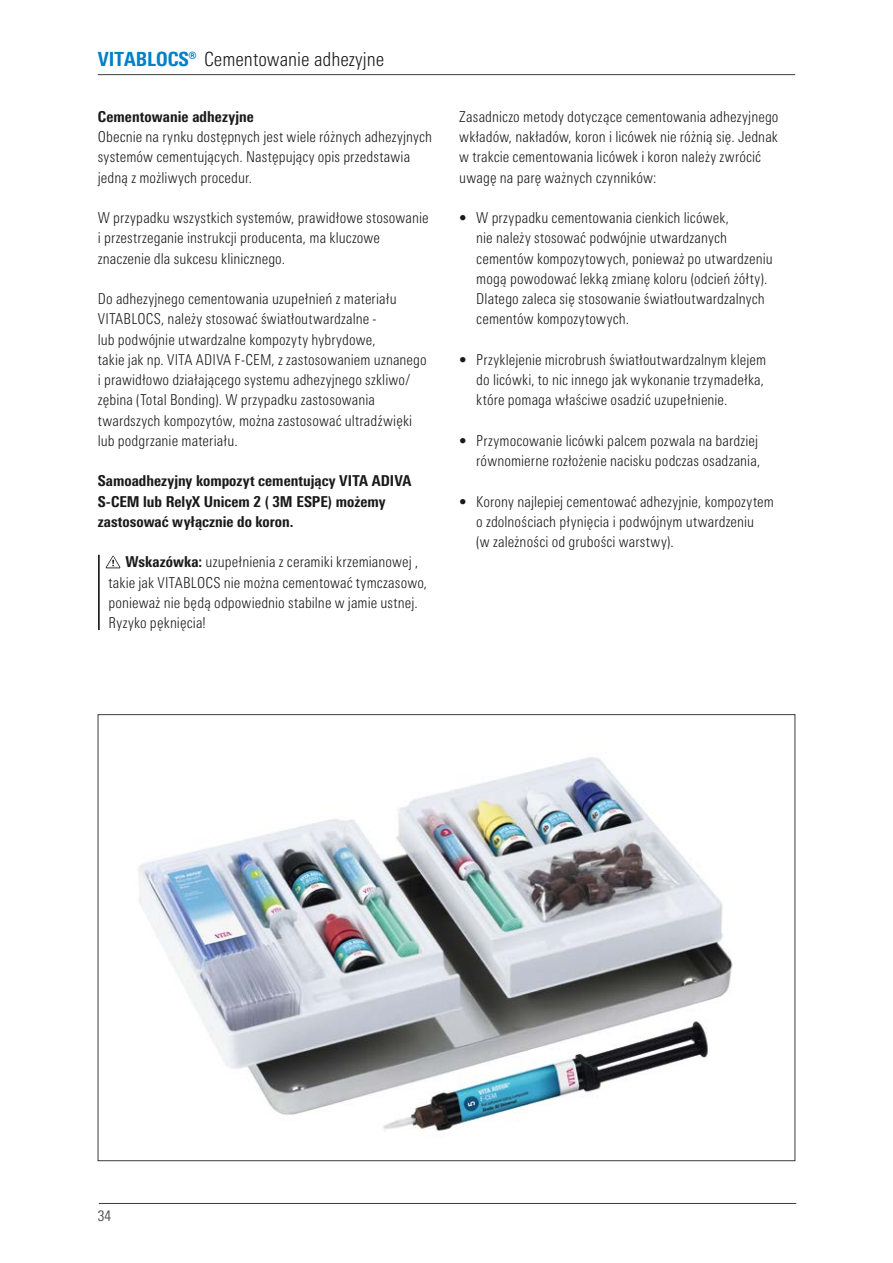
<style>
.page{position:relative;width:893px;height:1263px;background:#fff}
.page>*{position:absolute;margin:0;border:0;box-sizing:border-box;transform-origin:0 0}
.t1{font:300 condensed 19.5px "Univers Next Pro";color:#1a1a1a}
.t2{font:300 condensed 15px/20.2px "Univers Next Pro";letter-spacing:.01em;color:#1a1a1a}
.t3{font:800 condensed 15px/20.2px "Univers Next Pro";color:#1a1a1a}
.t4{font:300 condensed 15px "Univers LT";color:#3b3b3a}
.s1{font-weight:800;color:#0080c8}
.s2{font-weight:800}
</style>
<div class="page">
<hr style="left:99px;top:1203px;width:697px;height:1px;background:#3b3b3a">
<hr style="left:98px;top:74px;width:697px;height:1px;background:#3b3b3a">
<img style="left:138px;top:757px;width:595px;height:374px">
<hr style="left:98px;top:555px;width:2px;height:75px;background:#000">
<svg style="left:106px;top:556px;width:14px;height:12px"></svg>
<h1 class="t1" style="left:98px;top:48px;width:288px"><span class="s1">VITABLOCS®</span> Cementowanie adhezyjne</h1>
<p class="t3" style="left:98px;top:106px;width:158px">Cementowanie adhezyjne</p>
<p class="t2" style="left:98px;top:127px;width:336px">Obecnie na rynku dostępnych jest wiele różnych adhezyjnych systemów cementujących. Następujący opis przedstawia jedną z możliwych procedur.</p>
<p class="t2" style="left:98px;top:208px;width:332px">W przypadku wszystkich systemów, prawidłowe stosowanie i przestrzeganie instrukcji producenta, ma kluczowe znaczenie dla sukcesu klinicznego.</p>
<p class="t2" style="left:98px;top:289px;width:330px">Do adhezyjnego cementowania uzupełnień z materiału VITABLOCS, należy stosować światłoutwardzalne -<br>lub podwójnie utwardzalne kompozyty hybrydowe,<br>takie jak np. VITA ADIVA F-CEM, z zastosowaniem uznanego i prawidłowo działającego systemu adhezyjnego szkliwo/ zębina (Total Bonding). W przypadku zastosowania twardszych kompozytów, można zastosować ultradźwięki lub podgrzanie materiału.</p>
<p class="t3" style="left:98px;top:471px;width:315px">Samoadhezyjny kompozyt cementujący VITA ADIVA<br>S-CEM lub RelyX Unicem 2 ( 3M ESPE) możemy zastosować wyłącznie do koron.</p>
<p class="t2" style="left:108px;top:552px;width:320px;text-indent:17px"><span class="s2">Wskazówka:</span> uzupełnienia z ceramiki krzemianowej , takie jak VITABLOCS nie można cementować tymczasowo, ponieważ nie będą odpowiednio stabilne w jamie ustnej.<br>Ryzyko pęknięcia!</p>
<p class="t2" style="left:459px;top:106px;width:321px">Zasadniczo metody dotyczące cementowania adhezyjnego wkładów, nakładów, koron i licówek nie różnią się. Jednak w trakcie cementowania licówek i koron należy zwrócić uwagę na parę ważnych czynników:</p>
<p class="t2" style="left:476px;top:208px;width:298px;text-indent:-17px">• W przypadku cementowania cienkich licówek,<br>nie należy stosować podwójnie utwardzanych cementów kompozytowych, ponieważ po utwardzeniu mogą powodować lekką zmianę koloru (odcień żółty).<br>Dlatego zaleca się stosowanie światłoutwardzalnych cementów kompozytowych.</p>
<p class="t2" style="left:476px;top:349px;width:291px;text-indent:-17px">• Przyklejenie microbrush światłoutwardzalnym klejem do licówki, to nic innego jak wykonanie trzymadełka, które pomaga właściwe osadzić uzupełnienie.</p>
<p class="t2" style="left:459px;top:430px;width:302px;text-align:right">• Przymocowanie licówki palcem pozwala na bardziej równomierne rozłożenie nacisku podczas osadzania,</p>
<p class="t2" style="left:476px;top:491px;width:299px;text-indent:-17px">• Korony najlepiej cementować adhezyjnie, kompozytem o zdolnościach płynięcia i podwójnym utwardzeniu<br>(w zależności od grubości warstwy).</p>
<p class="t4" style="left:98px;top:1206px;width:15px">34</p>
</div>
